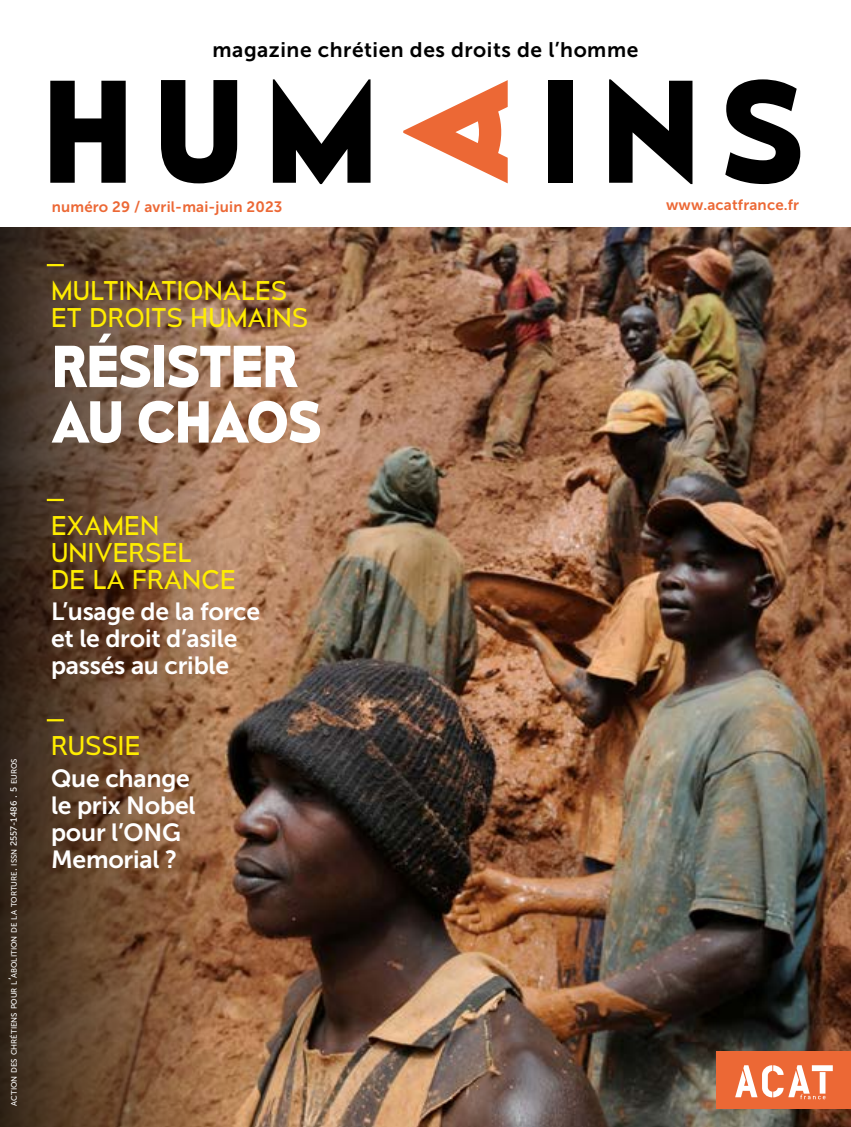
<style>
.page{position:relative;width:851px;height:1127px;background:#fff}
.page>*{position:absolute;margin:0;border:0;box-sizing:border-box;transform-origin:0 0}
.t1{font:700 54px/55.5px "Mesmerize Rg";letter-spacing:-.04em;color:#fff}
.t2{font:24.75px/27px "Museo Sans 700";letter-spacing:-.01em;color:#fff}
.t3{font:24.75px/27px "Mesmerize Bk";letter-spacing:.01em;color:#ffed00}
.t4{font:21px "Museo Sans 700";letter-spacing:.025em;color:#000}
.t5{font:15px "Museo Sans 700";letter-spacing:.01em;color:#ec6835}
.t6{font:7.8px "Museo Sans 500";color:#fff}
.s1{font-size:11.25px}
.s2{font-size:9px}
</style>
<div class="page">
<img style="left:230px;top:228px;width:620px;height:899px">
<svg style="left:0;top:228px;width:230px;height:899px;background:#6e4e36"></svg>
<svg style="left:50px;top:81px;width:76px;height:102px"></svg>
<svg style="left:161px;top:80px;width:76px;height:103px"></svg>
<svg style="left:273px;top:79px;width:97px;height:105px"></svg>
<div style="left:548px;top:81px;width:24px;height:102px;background:#000"></div>
<svg style="left:609px;top:79px;width:83px;height:105px"></svg>
<svg style="left:725px;top:79px;width:75px;height:105px"></svg>
<svg style="left:403px;top:80px;width:104px;height:103px"></svg>
<div style="left:716px;top:1051px;width:134px;height:58px;background:#ec6835"></div>
<svg style="left:735px;top:1065px;width:97px;height:34px"></svg>
<svg style="left:47px;top:264px;width:17px;height:2px"></svg>
<svg style="left:47px;top:499px;width:17px;height:2px"></svg>
<svg style="left:47px;top:719px;width:17px;height:2px"></svg>
<p class="t4" style="left:212px;top:38px;width:427px">magazine chrétien des droits de l’homme</p>
<p class="t6" style="left:10px;top:1106px;width:349px;rotate:-90deg">action des chrétiens pour l<span class="s1">’</span>abolition de la torture<span class="s1">.</span> issn <span class="s2">2557-1486</span> <span class="s1">.</span> <span class="s2">5</span> euros</p>
<p class="t5" style="left:52px;top:198px;width:232px">numéro 29 / avril-mai-juin 2023</p>
<p class="t5" style="left:666px;top:197px;width:135px">www.acatfrance.fr</p>
<p class="t3" style="left:51px;top:277px;width:258px">MULTINATIONALES<br>ET DROITS HUMAINS</p>
<h1 class="t1" style="left:51px;top:338px;width:273px">RÉSISTER<br>AU CHAOS</h1>
<p class="t3" style="left:51px;top:512px;width:186px">EXAMEN<br>UNIVERSEL<br>DE LA FRANCE</p>
<p class="t2" style="left:51px;top:598px;width:211px">L’usage de la force et le droit d’asile passés au crible</p>
<p class="t3" style="left:51px;top:732px;width:91px">RUSSIE</p>
<p class="t2" style="left:51px;top:764px;width:146px">Que change le prix Nobel pour l’ONG<br>Memorial ?</p>
</div>
